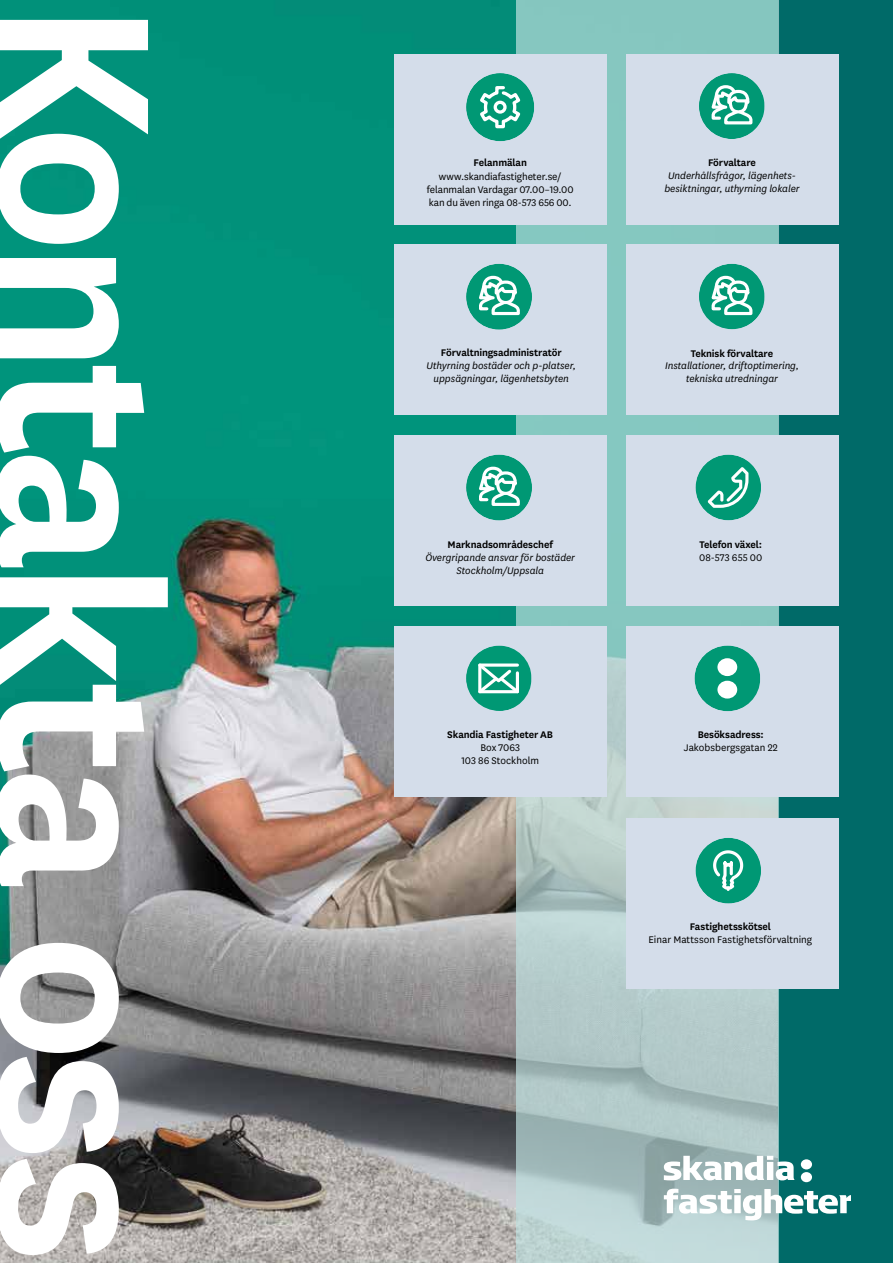
<style>
.page{position:relative;width:893px;height:1263px;background:#fff}
.page>*{position:absolute;margin:0;border:0;box-sizing:border-box;transform-origin:0 0}
.t1{font:600 251.25px "Skandia Sans";letter-spacing:-.04em;color:#fff}
.t2{font:italic 11.25px/12.9px "Skandia Sans";letter-spacing:-.005em;color:#000;text-align:center}
.t3{font:11.25px/13.2px "Skandia Sans";letter-spacing:-.005em;color:#000;text-align:center}
.t4{font:600 11.25px "Skandia Sans";letter-spacing:-.01em;color:#000}
</style>
<div class="page">
<img style="left:0;top:0;width:516px;height:1263px">
<div style="left:778px;top:0;width:115px;height:1263px;background:#006a68"></div>
<svg style="left:516px;top:0;width:262px;height:1263px"></svg>
<div style="left:394px;top:54px;width:213px;height:170px;background:#d4ddea"></div>
<div style="left:626px;top:54px;width:212px;height:170px;background:#d4ddea"></div>
<div style="left:394px;top:245px;width:213px;height:170px;background:#d4ddea"></div>
<div style="left:394px;top:435px;width:213px;height:170px;background:#d4ddea"></div>
<div style="left:394px;top:626px;width:213px;height:170px;background:#d4ddea"></div>
<div style="left:626px;top:245px;width:212px;height:170px;background:#d4ddea"></div>
<div style="left:626px;top:435px;width:212px;height:170px;background:#d4ddea"></div>
<div style="left:626px;top:626px;width:212px;height:170px;background:#d4ddea"></div>
<div style="left:626px;top:818px;width:212px;height:170px;background:#d4ddea"></div>
<svg style="left:466px;top:73px;width:68px;height:68px"></svg>
<div style="left:494px;top:101px;width:13px;height:13px;border:3px solid #fff;border-radius:50%"></div>
<svg style="left:699px;top:73px;width:66px;height:66px"></svg>
<svg style="left:466px;top:264px;width:66px;height:66px"></svg>
<svg style="left:466px;top:455px;width:66px;height:65px"></svg>
<svg style="left:699px;top:264px;width:66px;height:65px"></svg>
<svg style="left:696px;top:455px;width:65px;height:65px"></svg>
<svg style="left:694px;top:645px;width:66px;height:66px"></svg>
<svg style="left:466px;top:645px;width:65px;height:66px"></svg>
<svg style="left:696px;top:838px;width:65px;height:65px"></svg>
<svg style="left:664px;top:1156px;width:186px;height:64px"></svg>
<h1 class="t1" style="left:248px;top:0;width:1264px;rotate:90deg">Kontakta oss</h1>
<p class="t4" style="left:473px;top:155px;width:55px">Felanmälan</p>
<p class="t3" style="left:427px;top:169px;width:148px">www.skandiafastigheter.se/ felanmalan Vardagar 07.00–19.00 kan du även ringa 08-573 656 00.</p>
<p class="t4" style="left:708px;top:155px;width:49px">Förvaltare</p>
<p class="t2" style="left:664px;top:169px;width:137px">Underhållsfrågor, lägenhets&shy;besiktningar, uthyrning lokaler</p>
<p class="t4" style="left:441px;top:345px;width:122px">Förvaltningsadministratör</p>
<p class="t2" style="left:427px;top:359px;width:151px">Uthyrning bostäder och p-platser, uppsägningar, lägenhetsbyten</p>
<p class="t4" style="left:691px;top:345px;width:84px">Teknisk förvaltare</p>
<p class="t2" style="left:665px;top:359px;width:135px">Installationer, driftoptimering, tekniska utredningar</p>
<p class="t4" style="left:448px;top:537px;width:107px">Marknadsområdeschef</p>
<p class="t2" style="left:425px;top:550px;width:151px">Övergripande ansvar för bostäder<br>Stockholm/Uppsala</p>
<p class="t4" style="left:699px;top:537px;width:64px">Telefon växel:</p>
<p class="t3" style="left:699px;top:550px;width:65px">08-573 655 00</p>
<p class="t4" style="left:447px;top:727px;width:107px">Skandia Fastigheter AB</p>
<p class="t3" style="left:461px;top:740px;width:79px">Box 7063<br>103 86 Stockholm</p>
<p class="t4" style="left:698px;top:727px;width:68px">Besöksadress:</p>
<p class="t3" style="left:684px;top:740px;width:95px">Jakobsbergsgatan 22</p>
<p class="t4" style="left:690px;top:919px;width:83px">Fastighetsskötsel</p>
<p class="t3" style="left:649px;top:932px;width:165px">Einar Mattsson Fastighetsförvaltning</p>
</div>
